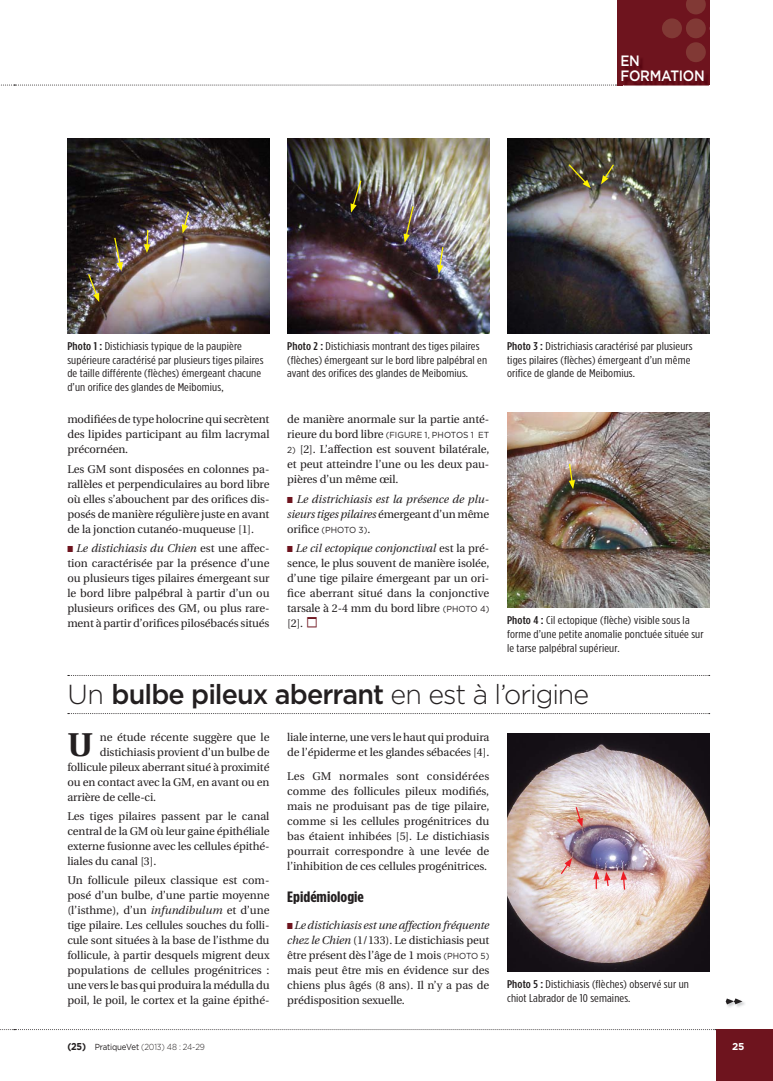
<style>
.page{position:relative;width:773px;height:1081px;background:#fff}
.page>*{position:absolute;margin:0;border:0;box-sizing:border-box;transform-origin:0 0}
.t1{font:700 32.88px "Utopia";color:#231f20}
.t2{font:500 27.5px "Gotham";letter-spacing:-.03em;color:#231f20}
.t3{font:700 15px "Gotham Condensed";color:#231f20;scale:1.2 1}
.t4{font:500 15px/15px "Gotham";letter-spacing:-.02em;color:#fff;scale:.9 1}
.t5{font:11.25px/15px "Utopia";letter-spacing:-.01em;color:#231f20;text-align:justify}
.t6{font:11.25px/13.8px "Gotham Condensed";letter-spacing:.01em;color:#231f20;scale:1.2 1}
.t7{font:italic 11.25px/15px "Utopia";letter-spacing:-.005em;color:#231f20;text-align:justify}
.t8{font:700 10px "Gotham";color:#fff}
.t9{font:8.75px "Gotham";letter-spacing:.01em;color:#231f20;scale:.96 1}
.t10{font:300 8.75px "Gotham";letter-spacing:-.02em;color:#231f20;scale:.9 1}
.s1{font-weight:500}
.s2{color:#6e141e}
.s3{font-style:italic}
.s4{font-family:"Utopia";font-size:11.25px}
.s5{font-family:"Gotham";font-size:8.75px}
.s6{font-style:normal}
.s7{font-family:"Gotham";font-style:normal;font-size:8.75px}
.s8{font-weight:300}
.s9{font-weight:700;font-size:10px}
.s10{font-weight:400}
</style>
<div class="page">
<div style="left:716px;top:1029px;width:56px;height:52px;background:#6e141e"></div>
<svg style="left:1px;top:85px;width:615px;height:1px"></svg>
<svg style="left:0;top:1029px;width:715px;height:1px"></svg>
<div style="left:617px;top:0;width:92px;height:86px;background:#6e141e"></div>
<img style="left:623px;top:58px;width:86px;height:28px">
<svg style="left:725px;top:998px;width:20px;height:9px"></svg>
<svg style="left:68px;top:675px;width:641px;height:1px"></svg>
<svg style="left:68px;top:713px;width:641px;height:1px"></svg>
<img style="left:67px;top:138px;width:202px;height:195px">
<img style="left:287px;top:138px;width:202px;height:195px">
<img style="left:507px;top:138px;width:202px;height:195px">
<img style="left:507px;top:413px;width:202px;height:195px">
<img style="left:507px;top:733px;width:202px;height:238px">
<svg style="left:87px;top:273px;width:12px;height:29px"></svg>
<svg style="left:113px;top:236px;width:10px;height:35px"></svg>
<svg style="left:144px;top:229px;width:6px;height:24px"></svg>
<svg style="left:182px;top:210px;width:8px;height:23px"></svg>
<svg style="left:350px;top:179px;width:12px;height:34px"></svg>
<svg style="left:403px;top:205px;width:11px;height:38px"></svg>
<svg style="left:437px;top:246px;width:7px;height:28px"></svg>
<svg style="left:601px;top:163px;width:14px;height:21px"></svg>
<svg style="left:567px;top:163px;width:23px;height:25px"></svg>
<svg style="left:568px;top:462px;width:7px;height:27px"></svg>
<svg style="left:574px;top:805px;width:8px;height:22px"></svg>
<svg style="left:559px;top:858px;width:13px;height:17px"></svg>
<svg style="left:620px;top:871px;width:7px;height:20px"></svg>
<svg style="left:593px;top:870px;width:17px;height:19px"></svg>
<svg style="left:661px;top:0;width:49px;height:62px"></svg>
<h3 class="t4" style="left:620px;top:54px;width:95px">EN<br>FORMATION</h3>
<p class="t6" style="left:67px;top:340px;width:165px"><span class="s1">Photo 1 :</span> Distichiasis typique de la paupière supérieure caractérisé par plusieurs tiges pilaires de taille différente (flèches) émergeant chacune d’un orifice des glandes de Meibomius,</p>
<p class="t6" style="left:287px;top:340px;width:168px"><span class="s1">Photo 2 :</span> Distichiasis montrant des tiges pilaires (flèches) émergeant sur le bord libre palpébral en avant des orifices des glandes de Meibomius.</p>
<p class="t6" style="left:507px;top:340px;width:156px"><span class="s1">Photo 3 :</span> Districhiasis caractérisé par plusieurs tiges pilaires (flèches) émergeant d’un même orifice de glande de Meibomius.</p>
<p class="t5" style="left:67px;top:413px;width:204px">modifiées de type holocrine qui secrètent des lipides participant au film lacrymal précornéen.</p>
<p class="t5" style="left:67px;top:462px;width:203px">Les GM sont disposées en colonnes pa&shy;rallèles et perpendiculaires au bord libre où elles s’abouchent par des orifices dis&shy;posés de manière régulière juste en avant de la jonction cutanéo-muqueuse [1].</p>
<p class="t5" style="left:67px;top:542px;width:203px"><span class="s2">■</span> <span class="s3">Le distichiasis du Chien</span> est une affec&shy;tion caractérisée par la présence d’une ou plusieurs tiges pilaires émergeant sur le bord libre palpébral à partir d’un ou plusieurs orifices des GM, ou plus rare&shy;ment à partir d’orifices pilosébacés situés</p>
<p class="t5" style="left:287px;top:413px;width:203px">de manière anormale sur la partie anté-</p>
<p class="t9" style="left:287px;top:432px;width:212px"><span class="s4">rieure du bord libre</span> (FIGURE 1, PHOTOS 1 ET</p>
<p class="t5" style="left:287px;top:443px;width:204px"><span class="s5">2)</span> [2]. L’affection est souvent bilatérale, et peut atteindre l’une ou les deux pau&shy;pières d’un même œil.</p>
<p class="t7" style="left:287px;top:492px;width:203px"><span class="s2">■</span> Le districhiasis est la présence de plu&shy;sieurs tiges pilaires <span class="s6">émergeant d’un même orifice</span> <span class="s7">(PHOTO 3)</span><span class="s6">.</span></p>
<p class="t5" style="left:287px;top:542px;width:204px"><span class="s2">■</span> <span class="s3">Le cil ectopique conjonctival</span> est la pré&shy;sence, le plus souvent de manière isolée, d’une tige pilaire émergeant par un ori&shy;fice aberrant situé dans la conjonctive tarsale à 2-4 mm du bord libre <span class="s5">(PHOTO 4) </span>[2].</p>
<p class="t6" style="left:507px;top:614px;width:165px"><span class="s1">Photo 4 :</span> Cil ectopique (flèche) visible sous la forme d’une petite anomalie ponctuée située sur le tarse palpébral supérieur.</p>
<h2 class="t2" style="left:67px;top:682px;width:523px"><span class="s8">Un</span> bulbe pileux aberrant <span class="s8">en est à l’origine</span></h2>
<h1 class="t1" style="left:67px;top:732px;width:27px">U</h1>
<p class="t5" style="left:100px;top:731px;width:171px">ne étude récente suggère que le</p>
<p class="t5" style="left:287px;top:731px;width:203px">liale interne, une vers le haut qui produira de l’épiderme et les glandes sébacées [4].</p>
<p class="t5" style="left:287px;top:769px;width:203px">Les GM normales sont considérées comme des follicules pileux modifiés, mais ne produisant pas de tige pilaire, comme si les cellules progénitrices du bas étaient inhibées [5]. Le distichiasis pourrait correspondre à une levée de l’inhibition de ces cellules progénitrices.</p>
<h3 class="t3" style="left:287px;top:892px;width:65px">Epidémiologie</h3>
<p class="t5" style="left:287px;top:919px;width:204px"><span class="s2">■</span> <span class="s3">Le distichiasis est une affection fréquente chez le Chien</span> (1/133). Le distichiasis peut être présent dès l’âge de 1 mois <span class="s5">(PHOTO 5) </span>mais peut être mis en évidence sur des chiens plus âgés (8 ans). Il n’y a pas de prédisposition sexuelle.</p>
<p class="t5" style="left:100px;top:746px;width:171px">distichiasis provient d’un bulbe de</p>
<p class="t5" style="left:67px;top:761px;width:203px">follicule pileux aberrant situé à proximité</p>
<p class="t5" style="left:67px;top:776px;width:204px">ou en contact avec la GM, en avant ou en</p>
<p class="t5" style="left:67px;top:791px;width:90px">arrière de celle-ci.</p>
<p class="t5" style="left:67px;top:810px;width:204px">Les tiges pilaires passent par le canal central de la GM où leur gaine épithéliale externe fusionne avec les cellules épithé&shy;liales du canal [3].</p>
<p class="t5" style="left:67px;top:874px;width:203px">Un follicule pileux classique est com&shy;posé d’un bulbe, d’une partie moyenne (l’isthme), d’un <span class="s3">infundibulum</span> et d’une tige pilaire. Les cellules souches du folli&shy;cule sont situées à la base de l’isthme du follicule, à partir desquels migrent deux populations de cellules progénitrices : une vers le bas qui produira la médulla du poil, le poil, le cortex et la gaine épithé-</p>
<p class="t6" style="left:507px;top:978px;width:153px"><span class="s1">Photo 5 :</span> Distichiasis (flèches) observé sur un chiot Labrador de 10 semaines.</p>
<p class="t10" style="left:67px;top:1042px;width:154px"><span class="s9">(25)</span> <span class="s10">PratiqueVet</span> (2013) 48 : 24-29</p>
<p class="t8" style="left:731px;top:1042px;width:14px">25</p>
</div>
